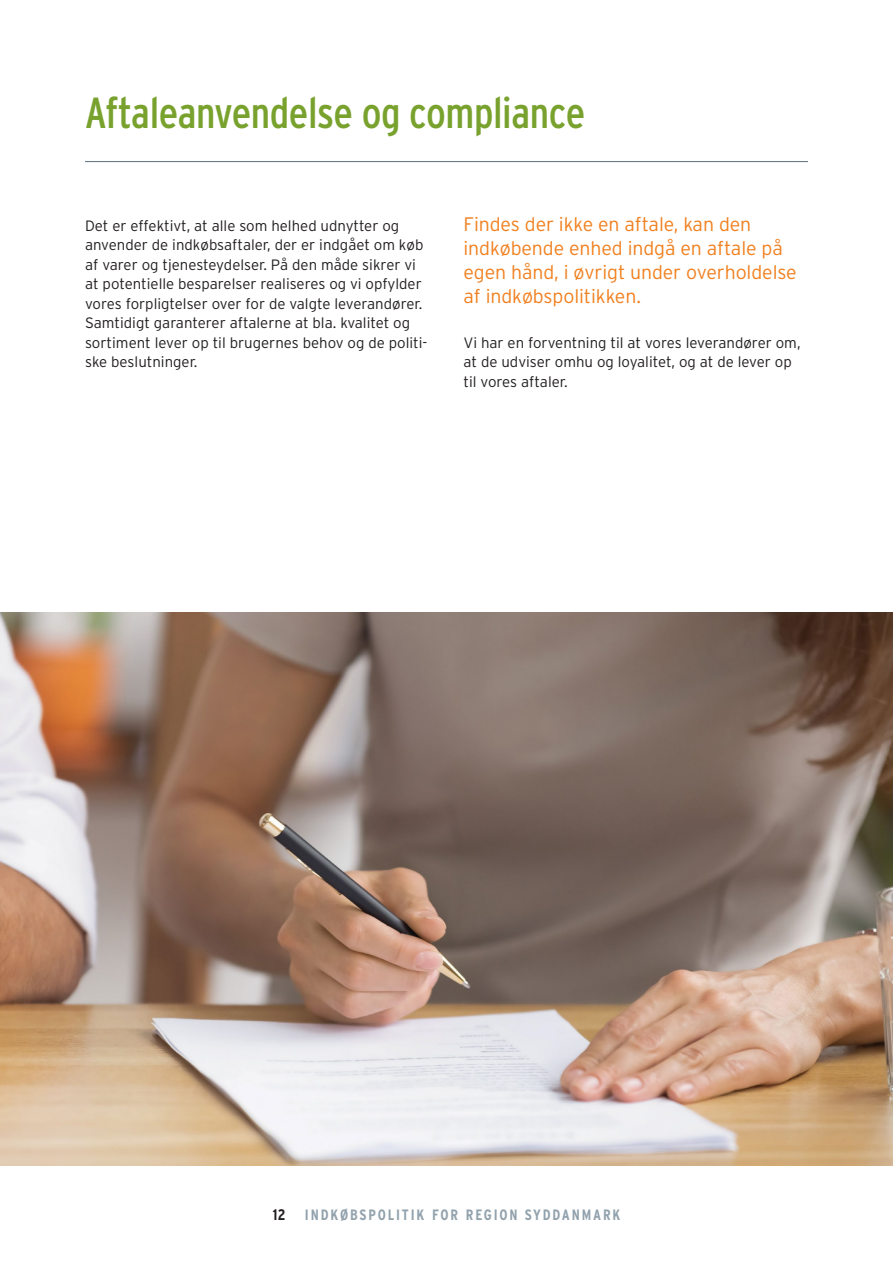
<style>
.page{position:relative;width:893px;height:1263px;background:#fff}
.page>*{position:absolute;margin:0;border:0;box-sizing:border-box;transform-origin:0 0}
.Overskrift_top{font:condensed 43.5px "Interstate";letter-spacing:-.01em;color:#78a22d}
.Citat_og_data_13-16p{font:300 19.5px/24px "Interstate";letter-spacing:-.005em;color:#f1801f}
.t1{font:700 condensed 15.3px "Interstate";color:#231f20}
.Brødtekst{font:300 15px/19.5px "Interstate";color:#231f20}
.t2{font:700 condensed 15px "Interstate";letter-spacing:.12em;color:#92a2ad}
</style>
<div class="page">
<hr style="left:85px;top:161px;width:723px;height:1px;background:#5b6f7b">
<img style="left:0;top:612px;width:893px;height:553px">
<h1 class="Overskrift_top" style="left:85px;top:88px;width:502px">Aftaleanvendelse og compliance</h1>
<p class="Brødtekst" style="left:85px;top:216px;width:344px">Det er effektivt, at alle som helhed udnytter og anvender de indkøbsaftaler, der er indgået om køb af varer og tjenesteydelser. På den måde sikrer vi at potentielle besparelser realiseres og vi opfylder vores forpligtelser over for de valgte leverandører.<br>Samtidigt garanterer aftalerne at bla. kvalitet og sortiment lever op til brugernes behov og de politi&shy;ske beslutninger.</p>
<p class="Citat_og_data_13-16p" style="left:463px;top:212px;width:289px">Findes der ikke en aftale, kan den</p>
<p class="Citat_og_data_13-16p" style="left:463px;top:236px;width:335px">indkøbende enhed indgå en aftale på egen hånd, i øvrigt under overholdelse af indkøbspolitikken.</p>
<p class="Brødtekst" style="left:463px;top:333px;width:339px">Vi har en forventning til at vores leverandører om, at de udviser omhu og loyalitet, og at de lever op til vores aftaler.</p>
<p class="t1" style="left:273px;top:1206px;width:15px">12</p>
<p class="t2" style="left:305px;top:1207px;width:317px">INDKØBSPOLITIK FOR REGION SYDDANMARK</p>
</div>
